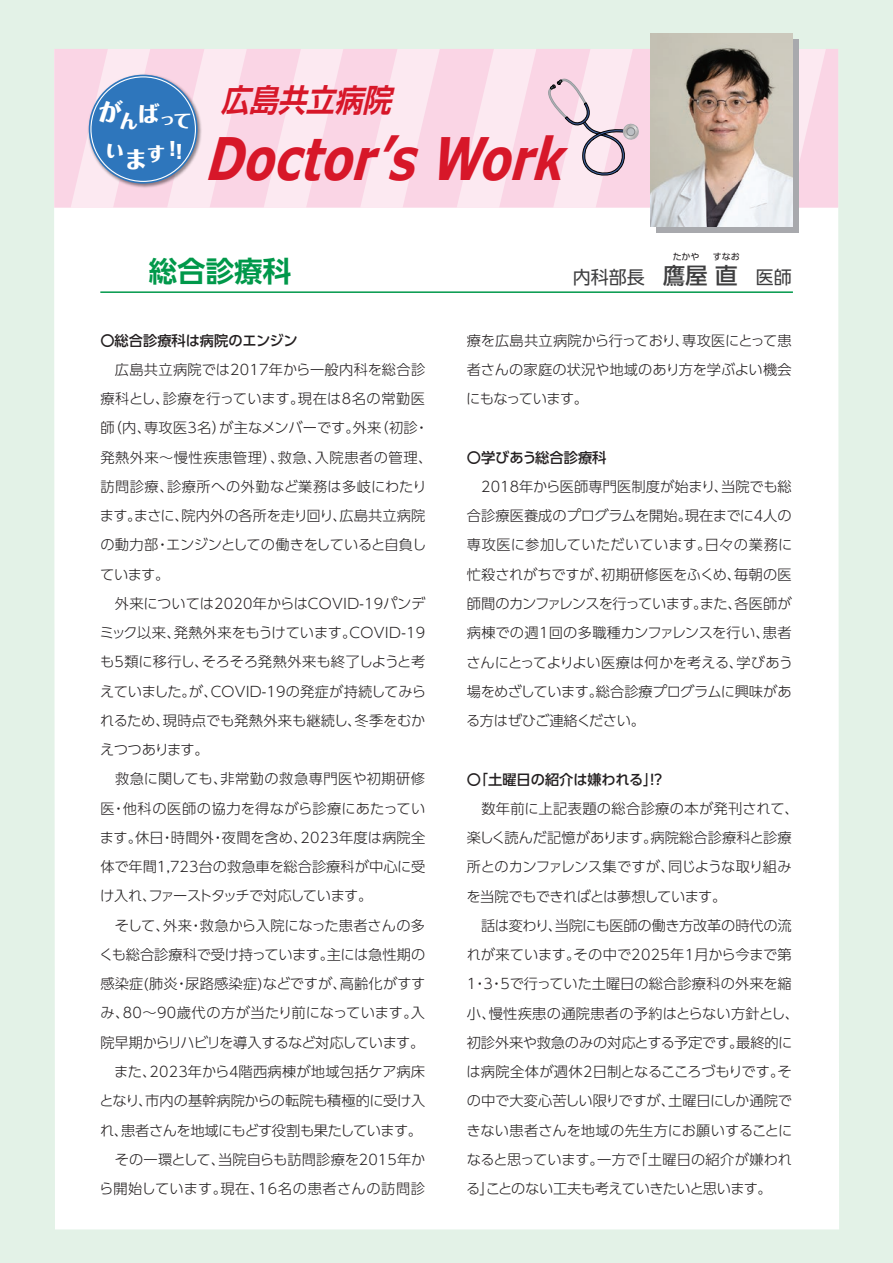
<style>
.page{position:relative;width:893px;height:1263px;background:#e3f2e7}
.page>*{position:absolute;margin:0;border:0;box-sizing:border-box;transform-origin:0 0}
.t1{font:italic 700 58.5px "Verdana";color:#d71729;scale:.77 1}
.t2{font:italic 700 31.5px "Shin Go Pro De";color:#d71729;scale:.9 1}
.t3{font:700 28.5px "UD Shin Go Pro De";color:#00984a}
.t4{font:800 18.75px/30.8px "Folk Pro";color:#fff;text-align:center}
.t5{font:18px "UD Shin Go Pro";color:#3e3e3f}
.t6{font:300 14.25px/29.2px "UD Shin Go Pro";letter-spacing:-.005em;color:#231f20}
.t7{font:500 14.25px "UD Shin Go Pro";letter-spacing:-.005em;color:#231f20}
.t8{font:9px "UD Shin Go Pro";letter-spacing:-.005em;color:#231f20}
.s1{font-size:22.8px}
.s2{font-weight:500;font-size:22.5px}
</style>
<div class="page">
<div style="left:54px;top:182px;width:785px;height:1047px;background:#fff"></div>
<svg style="left:54px;top:49px;width:150px;height:158px;background:#fadae8"></svg>
<svg style="left:210px;top:49px;width:187px;height:158px;background:#faddea"></svg>
<svg style="left:799px;top:49px;width:39px;height:158px;background:#fadae7"></svg>
<svg style="left:403px;top:49px;width:247px;height:158px;background:#f6d9e6"></svg>
<img style="left:86px;top:72px;width:117px;height:117px">
<svg style="left:89px;top:75px;width:109px;height:109px"></svg>
<div style="left:91px;top:77px;width:104px;height:104px;background:#2e76bc;border-radius:50%"></div>
<div style="left:656px;top:39px;width:143px;height:193px;background:#a8a9ad"></div>
<img style="left:650px;top:34px;width:143px;height:193px">
<hr style="left:100px;top:291px;width:693px;height:2px;background:#00984a">
<h3 class="t4" style="left:99px;top:103px;width:95px"><sup>が</sup>ん<sup>ば</sup><sup>っ</sup>てい<span class="s1">ま</span>す！！</h3>
<h2 class="t2" style="left:221px;top:75px;width:202px">広島共立病院</h2>
<h1 class="t1" style="left:207px;top:120px;width:464px">Doctor’s Work</h1>
<p class="t8" style="left:673px;top:249px;width:28px">たかや</p>
<p class="t8" style="left:713px;top:249px;width:29px">すなお</p>
<h3 class="t3" style="left:149px;top:248px;width:144px">総合診療科</h3>
<p class="t5" style="left:573px;top:263px;width:220px">内科部長　<span class="s2">鷹屋 直</span>　医師</p>
<p class="t7" style="left:100px;top:329px;width:199px">〇総合診療科は病院のエンジン</p>
<p class="t6" style="left:99px;top:354px;width:335px">　広島共立病院では2017年から一般内科を総合診療科とし、診療を行っています。現在は8名の常勤医師（内、専攻医3名）が主なメンバーです。外来（初診・発熱外来～慢性疾患管理）、救急、入院患者の管理、訪問診療、診療所への外勤など業務は多岐にわたります。まさに、院内外の各所を走り回り、広島共立病院の動力部・エンジンとしての働きをしていると自負しています。<br>　外来については2020年からはCOVID-19パンデミック以来、発熱外来をもうけています。COVID-19も5類に移行し、そろそろ発熱外来も終了しようと考えていました。が、COVID-19の発症が持続してみられるため、現時点でも発熱外来も継続し、冬季をむかえつつあります。<br>　救急に関しても、非常勤の救急専門医や初期研修医・他科の医師の協力を得ながら診療にあたっています。休日・時間外・夜間を含め、2023年度は病院全体で年間1,723台の救急車を総合診療科が中心に受け入れ、ファーストタッチで対応しています。<br>　そして、外来・救急から入院になった患者さんの多くも総合診療科で受け持っています。主には急性期の感染症(肺炎・尿路感染症)などですが、高齢化がすすみ、80～90歳代の方が当たり前になっています。入院早期からリハビリを導入するなど対応しています。　また、2023年から4階西病棟が地域包括ケア病床となり、市内の基幹病院からの転院も積極的に受け入れ、患者さんを地域にもどす役割も果たしています。　その一環として、当院自らも訪問診療を2015年から開始しています。現在、16名の患者さんの訪問診</p>
<p class="t6" style="left:466px;top:325px;width:327px;text-align:justify">療を広島共立病院から行っており、専攻医にとって患者さんの家庭の状況や地域のあり方を学ぶよい機会にもなっています。</p>
<p class="t7" style="left:467px;top:446px;width:141px">〇学びあう総合診療科</p>
<p class="t6" style="left:466px;top:471px;width:328px;text-align:justify">　2018年から医師専門医制度が始まり、当院でも総合診療医養成のプログラムを開始。現在までに4人の専攻医に参加していただいています。日々の業務に忙殺されがちですが、初期研修医をふくめ、毎朝の医師間のカンファレンスを行っています。また、各医師が病棟での週1回の多職種カンファレンスを行い、患者さんにとってよりよい医療は何かを考える、学びあう場をめざしています。総合診療プログラムに興味がある方はぜひご連絡ください。</p>
<p class="t7" style="left:467px;top:767px;width:200px">〇「土曜日の紹介は嫌われる」！？</p>
<p class="t6" style="left:466px;top:793px;width:334px">　数年前に上記表題の総合診療の本が発刊されて、楽しく読んだ記憶があります。病院総合診療科と診療所とのカンファレンス集ですが、同じような取り組みを当院でもできればとは夢想しています。</p>
<p class="t6" style="left:466px;top:910px;width:334px;text-indent:15px">話は変わり、当院にも医師の働き方改革の時代の流れが来ています。その中で2025年1月から今まで第<br>1・3・5で行っていた土曜日の総合診療科の外来を縮小、慢性疾患の通院患者の予約はとらない方針とし、初診外来や救急のみの対応とする予定です。最終的には病院全体が週休2日制となるこころづもりです。その中で大変心苦しい限りですが、土曜日にしか通院できない患者さんを地域の先生方にお願いすることになると思っています。一方で「土曜日の紹介が嫌われる」ことのない工夫も考えていきたいと思います。</p>
</div>
